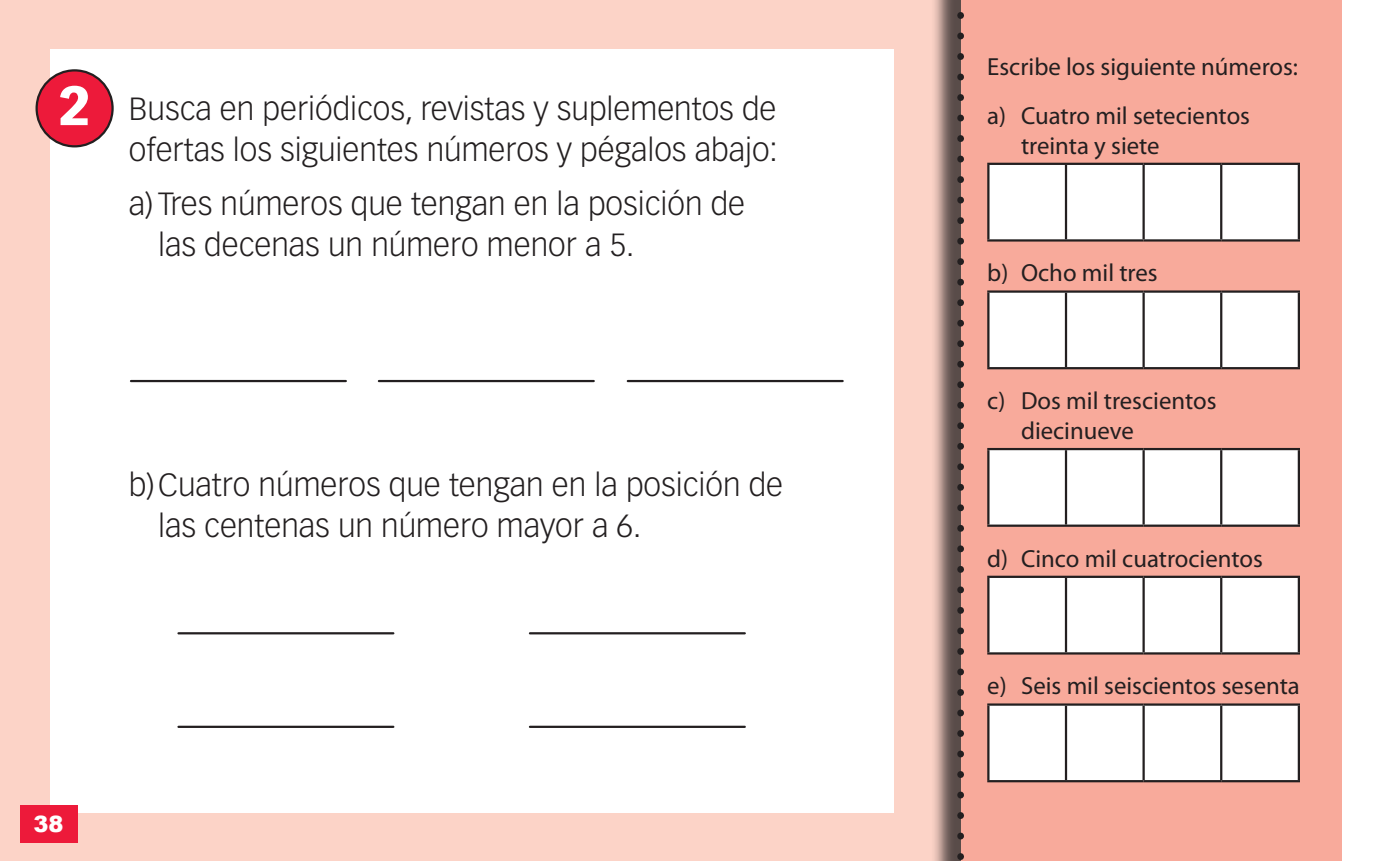
<style>
.page{position:relative;width:1373px;height:861px;background:#fff}
.page>*{position:absolute;margin:0;border:0;box-sizing:border-box;transform-origin:0 0}
.t1{font:900 54px "Vectora LH";color:#fff}
.t2{font:300 31.5px/40.5px "Vectora LH";color:#231f20}
.t3{font:24.75px/29.7px "Myriad Pro";color:#231f20}
.t4{font:900 22.5px "Arial";color:#fff}
</style>
<div class="page">
<div style="left:0;top:0;width:981px;height:860px;background:#fcd3c7"></div>
<div style="left:930px;top:0;width:414px;height:860px;background:#231f20;opacity:.75"></div>
<div style="left:960px;top:0;width:381px;height:860px;background:#f8aa9b"></div>
<svg style="left:957px;top:0;width:6px;height:861px"></svg>
<div style="left:50px;top:49px;width:843px;height:763px;background:#fff"></div>
<div style="left:20px;top:804px;width:57px;height:38px;background:#ed1a3a"></div>
<div style="left:37px;top:70px;width:76px;height:76px;background:#ed1a3a;border-radius:50%"></div>
<div style="left:35px;top:69px;width:79px;height:78px;border:2px solid #231f20;border-radius:50%"></div>
<hr style="left:131px;top:380px;width:215px;height:2px;background:#231f20">
<hr style="left:178px;top:632px;width:215px;height:2px;background:#231f20">
<hr style="left:530px;top:632px;width:214px;height:2px;background:#231f20">
<hr style="left:379px;top:380px;width:214px;height:2px;background:#231f20">
<hr style="left:627px;top:380px;width:215px;height:2px;background:#231f20">
<hr style="left:178px;top:725px;width:215px;height:2px;background:#231f20">
<hr style="left:530px;top:725px;width:214px;height:2px;background:#231f20">
<div style="left:989px;top:165px;width:308px;height:74px;background:#fff"></div>
<hr style="left:987px;top:163px;width:78px;height:2px;background:#231f20">
<hr style="left:987px;top:165px;width:2px;height:74px;background:#231f20">
<hr style="left:1065px;top:163px;width:78px;height:2px;background:#231f20">
<hr style="left:1064px;top:165px;width:2px;height:74px;background:#231f20">
<hr style="left:1143px;top:163px;width:77px;height:2px;background:#231f20">
<hr style="left:1142px;top:165px;width:2px;height:74px;background:#231f20">
<hr style="left:1220px;top:163px;width:79px;height:2px;background:#231f20">
<hr style="left:1219px;top:165px;width:3px;height:74px;background:#231f20">
<hr style="left:1297px;top:165px;width:2px;height:74px;background:#231f20">
<hr style="left:987px;top:239px;width:78px;height:2px;background:#231f20">
<hr style="left:1065px;top:239px;width:78px;height:2px;background:#231f20">
<hr style="left:1143px;top:239px;width:77px;height:2px;background:#231f20">
<hr style="left:1220px;top:239px;width:79px;height:2px;background:#231f20">
<div style="left:989px;top:292px;width:308px;height:75px;background:#fff"></div>
<hr style="left:987px;top:290px;width:78px;height:2px;background:#231f20">
<hr style="left:987px;top:292px;width:2px;height:75px;background:#231f20">
<hr style="left:1065px;top:290px;width:78px;height:2px;background:#231f20">
<hr style="left:1064px;top:292px;width:2px;height:75px;background:#231f20">
<hr style="left:1143px;top:290px;width:77px;height:2px;background:#231f20">
<hr style="left:1142px;top:292px;width:2px;height:75px;background:#231f20">
<hr style="left:1220px;top:290px;width:79px;height:2px;background:#231f20">
<hr style="left:1219px;top:292px;width:3px;height:75px;background:#231f20">
<hr style="left:1297px;top:292px;width:2px;height:75px;background:#231f20">
<hr style="left:987px;top:367px;width:78px;height:2px;background:#231f20">
<hr style="left:1065px;top:367px;width:78px;height:2px;background:#231f20">
<hr style="left:1143px;top:367px;width:77px;height:2px;background:#231f20">
<hr style="left:1220px;top:367px;width:79px;height:2px;background:#231f20">
<div style="left:989px;top:450px;width:308px;height:74px;background:#fff"></div>
<hr style="left:987px;top:447px;width:78px;height:3px;background:#231f20">
<hr style="left:987px;top:450px;width:2px;height:74px;background:#231f20">
<hr style="left:1065px;top:447px;width:78px;height:3px;background:#231f20">
<hr style="left:1064px;top:450px;width:2px;height:74px;background:#231f20">
<hr style="left:1143px;top:447px;width:77px;height:3px;background:#231f20">
<hr style="left:1142px;top:450px;width:2px;height:74px;background:#231f20">
<hr style="left:1220px;top:447px;width:79px;height:3px;background:#231f20">
<hr style="left:1219px;top:450px;width:3px;height:74px;background:#231f20">
<hr style="left:1297px;top:450px;width:2px;height:74px;background:#231f20">
<hr style="left:987px;top:524px;width:78px;height:2px;background:#231f20">
<hr style="left:1065px;top:524px;width:78px;height:2px;background:#231f20">
<hr style="left:1143px;top:524px;width:77px;height:2px;background:#231f20">
<hr style="left:1220px;top:524px;width:79px;height:2px;background:#231f20">
<div style="left:989px;top:577px;width:308px;height:75px;background:#fff"></div>
<hr style="left:987px;top:575px;width:78px;height:2px;background:#231f20">
<hr style="left:987px;top:577px;width:2px;height:75px;background:#231f20">
<hr style="left:1065px;top:575px;width:78px;height:2px;background:#231f20">
<hr style="left:1064px;top:577px;width:2px;height:75px;background:#231f20">
<hr style="left:1143px;top:575px;width:77px;height:2px;background:#231f20">
<hr style="left:1142px;top:577px;width:2px;height:75px;background:#231f20">
<hr style="left:1220px;top:575px;width:79px;height:2px;background:#231f20">
<hr style="left:1219px;top:577px;width:3px;height:75px;background:#231f20">
<hr style="left:1297px;top:577px;width:2px;height:75px;background:#231f20">
<hr style="left:987px;top:652px;width:78px;height:2px;background:#231f20">
<hr style="left:1065px;top:652px;width:78px;height:2px;background:#231f20">
<hr style="left:1143px;top:652px;width:77px;height:2px;background:#231f20">
<hr style="left:1220px;top:652px;width:79px;height:2px;background:#231f20">
<div style="left:989px;top:705px;width:308px;height:74px;background:#fff"></div>
<hr style="left:987px;top:703px;width:78px;height:2px;background:#231f20">
<hr style="left:987px;top:705px;width:2px;height:74px;background:#231f20">
<hr style="left:1065px;top:703px;width:78px;height:2px;background:#231f20">
<hr style="left:1064px;top:705px;width:2px;height:74px;background:#231f20">
<hr style="left:1143px;top:703px;width:77px;height:2px;background:#231f20">
<hr style="left:1142px;top:705px;width:2px;height:74px;background:#231f20">
<hr style="left:1220px;top:703px;width:79px;height:2px;background:#231f20">
<hr style="left:1219px;top:705px;width:3px;height:74px;background:#231f20">
<hr style="left:1297px;top:705px;width:2px;height:74px;background:#231f20">
<hr style="left:987px;top:779px;width:78px;height:2px;background:#231f20">
<hr style="left:1065px;top:779px;width:78px;height:2px;background:#231f20">
<hr style="left:1143px;top:779px;width:77px;height:2px;background:#231f20">
<hr style="left:1220px;top:779px;width:79px;height:2px;background:#231f20">
<p class="t1" style="left:59px;top:72px;width:33px">2</p>
<p class="t2" style="left:129px;top:89px;width:650px">Busca en periódicos, revistas y suplementos de ofertas los siguientes números y pégalos abajo:</p>
<p class="t2" style="left:158px;top:184px;width:588px;text-indent:-29px">a) Tres números que tengan en la posición de las decenas un número menor a 5.</p>
<p class="t2" style="left:158px;top:465px;width:626px;text-indent:-29px">b)Cuatro números que tengan en la posición de las centenas un número mayor a 6.</p>
<p class="t4" style="left:34px;top:807px;width:32px">38</p>
<p class="t3" style="left:987px;top:52px;width:312px">Escribe los siguiente números:</p>
<p class="t3" style="left:1020px;top:101px;width:230px;text-indent:-34px">a) Cuatro mil setecientos treinta y siete</p>
<p class="t3" style="left:987px;top:258px;width:172px">b) Ocho mil tres</p>
<p class="t3" style="left:1020px;top:386px;width:197px;text-indent:-34px">c) Dos mil trescientos diecinueve</p>
<p class="t3" style="left:987px;top:543px;width:277px">d) Cinco mil cuatrocientos</p>
<p class="t3" style="left:987px;top:671px;width:314px">e) Seis mil seiscientos sesenta</p>
</div>
